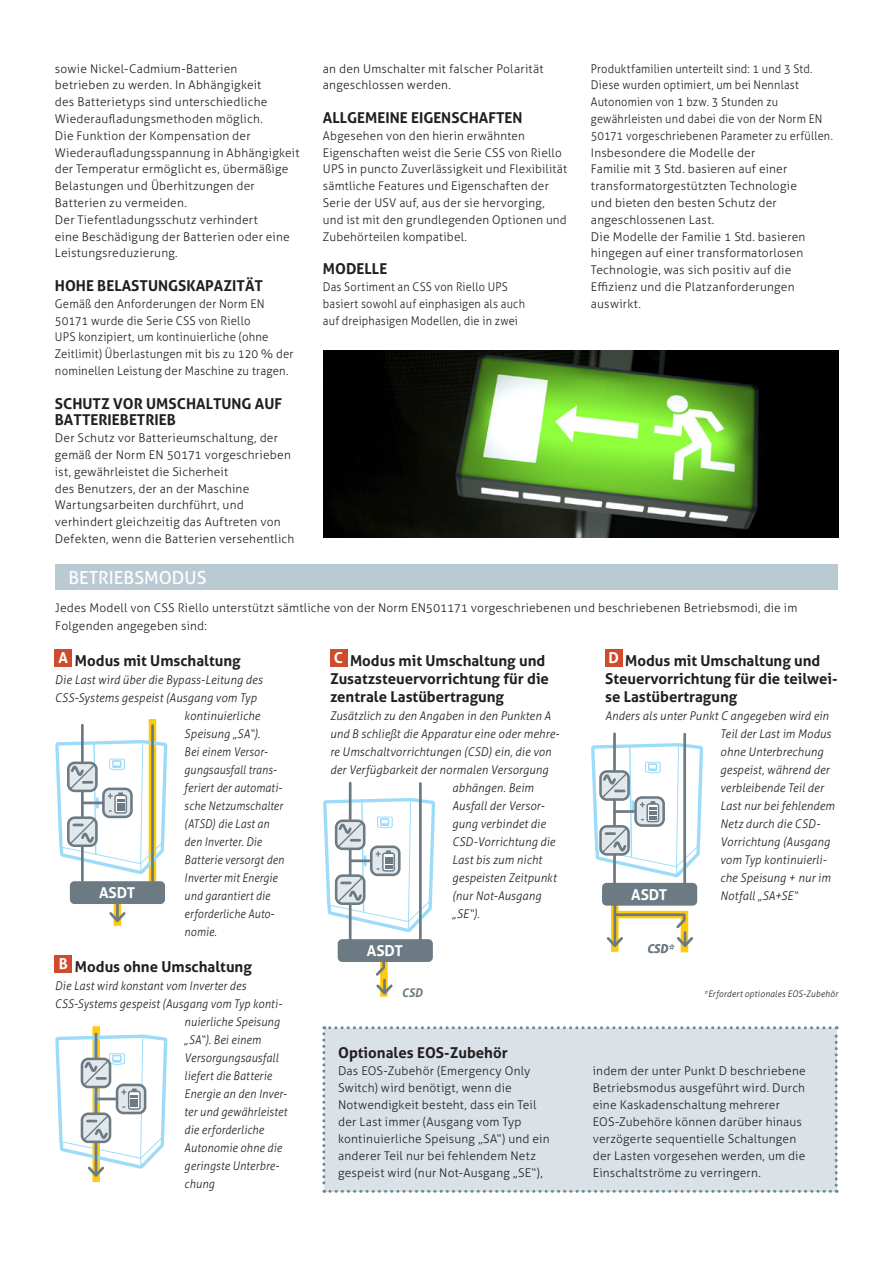
<style>
.page{position:relative;width:893px;height:1263px;background:#fff}
.page>*{position:absolute;margin:0;border:0;box-sizing:border-box;transform-origin:0 0}
.t1{font:18px "Aller";color:#fff}
.t2{font:700 15px/18px "Aller";color:#231f20}
.t3{font:700 15px "Aller";color:#fff}
.t4{font:300 12px/16.8px "Aller";letter-spacing:.015em;color:#231f20}
.t5{font:italic 300 12px/18px "Aller";letter-spacing:.015em;color:#231f20;scale:.95 1}
.t6{font:300 12px/16.8px "Aller";letter-spacing:.015em;color:#231f20;scale:.92 1}
.t7{font:italic 300 12px "Aller";letter-spacing:.015em;color:#231f20;scale:.92 1}
.t8{font:italic 300 12px "Aller";letter-spacing:.015em;color:#231f20;scale:.9 1}
.t9{font:300 12px/16.8px "Aller";letter-spacing:.015em;color:#231f20;scale:.95 1}
.t10{font:italic 700 12px "Aller";letter-spacing:.025em;color:#6b7a83;scale:.95 1}
.t11{font:italic 300 9px "Aller";letter-spacing:.025em;color:#231f20;scale:.95 1}
</style>
<div class="page">
<img style="left:323px;top:351px;width:515px;height:187px">
<div style="left:92px;top:1026px;width:8px;height:156px;background:#feca0a"></div>
<svg style="left:55px;top:1034px;width:112px;height:145px"></svg>
<svg style="left:55px;top:719px;width:112px;height:207px"></svg>
<div style="left:70px;top:881px;width:95px;height:23px;background:#6b7a83;border-radius:5px"></div>
<hr style="left:613px;top:734px;width:3px;height:153px;background:#6b7a83">
<hr style="left:683px;top:734px;width:3px;height:153px;background:#6b7a83">
<svg style="left:591px;top:743px;width:112px;height:134px"></svg>
<svg style="left:606px;top:906px;width:88px;height:47px"></svg>
<div style="left:602px;top:883px;width:95px;height:23px;background:#6b7a83;border-radius:5px"></div>
<hr style="left:349px;top:783px;width:3px;height:156px;background:#6b7a83">
<hr style="left:419px;top:783px;width:3px;height:156px;background:#6b7a83">
<svg style="left:323px;top:798px;width:112px;height:134px"></svg>
<div style="left:338px;top:939px;width:95px;height:23px;background:#6b7a83;border-radius:5px"></div>
<svg style="left:376px;top:962px;width:17px;height:35px"></svg>
<div style="left:322px;top:1026px;width:516px;height:167px;background:#dae2e7"></div>
<div style="left:55px;top:649px;width:17px;height:17px;background:#ce4b2c"></div>
<div style="left:55px;top:955px;width:17px;height:17px;background:#ce4b2c"></div>
<div style="left:330px;top:649px;width:17px;height:17px;background:#ce4b2c"></div>
<div style="left:605px;top:649px;width:17px;height:17px;background:#ce4b2c"></div>
<div style="left:56px;top:565px;width:782px;height:25px;background:#bacad2"></div>
<p class="t4" style="left:55px;top:60px;width:246px">sowie Nickel-Cadmium-Batterien<br>betrieben zu werden. In Abhängigkeit<br>des Batterietyps sind unterschiedliche Wiederaufladungsmethoden möglich.<br>Die Funktion der Kompensation der Wiederaufladungsspannung in Abhängigkeit der Temperatur ermöglicht es, übermäßige Belastungen und Überhitzungen der Batterien zu vermeiden.<br>Der Tiefentladungsschutz verhindert<br>eine Beschädigung der Batterien oder eine Leistungsreduzierung.</p>
<p class="t2" style="left:55px;top:277px;width:210px">HOHE BELASTUNGSKAPAZITÄT</p>
<p class="t9" style="left:55px;top:295px;width:253px">Gemäß den Anforderungen der Norm EN 50171 wurde die Serie CSS von Riello<br>UPS konzipiert, um kontinuierliche (ohne Zeitlimit) Überlastungen mit bis zu 120 % der nominellen Leistung der Maschine zu tragen.</p>
<p class="t2" style="left:55px;top:395px;width:229px;line-height:16.8px">SCHUTZ VOR UMSCHALTUNG AUF<br>BATTERIEBETRIEB</p>
<p class="t4" style="left:55px;top:430px;width:241px">Der Schutz vor Batterieumschaltung, der gemäß der Norm EN 50171 vorgeschrieben ist, gewährleistet die Sicherheit<br>des Benutzers, der an der Maschine Wartungsarbeiten durchführt, und verhindert gleichzeitig das Auftreten von Defekten, wenn die Batterien versehentlich</p>
<p class="t4" style="left:323px;top:60px;width:222px">an den Umschalter mit falscher Polarität angeschlossen werden.</p>
<p class="t2" style="left:323px;top:109px;width:201px">ALLGEMEINE EIGENSCHAFTEN</p>
<p class="t4" style="left:323px;top:127px;width:246px">Abgesehen von den hierin erwähnten Eigenschaften weist die Serie CSS von Riello UPS in puncto Zuverlässigkeit und Flexibilität sämtliche Features und Eigenschaften der Serie der USV auf, aus der sie hervorging, und ist mit den grundlegenden Optionen und Zubehörteilen kompatibel.</p>
<p class="t2" style="left:323px;top:260px;width:66px">MODELLE</p>
<p class="t6" style="left:323px;top:278px;width:221px">Das Sortiment an CSS von Riello UPS basiert sowohl auf einphasigen als auch auf dreiphasigen Modellen, die in zwei</p>
<p class="t6" style="left:591px;top:60px;width:265px">Produktfamilien unterteilt sind: 1 und 3 Std.<br>Diese wurden optimiert, um bei Nennlast Autonomien von 1 bzw. 3 Stunden zu gewährleisten und dabei die von der Norm EN 50171 vorgeschriebenen Parameter zu erfüllen.<br>Insbesondere die Modelle der<br>Familie mit 3 Std. basieren auf einer transformatorgestützten Technologie<br>und bieten den besten Schutz der angeschlossenen Last.<br>Die Modelle der Familie 1 Std. basieren hingegen auf einer transformatorlosen Technologie, was sich positiv auf die Effizienz und die Platzanforderungen auswirkt.</p>
<h1 class="t1" style="left:68px;top:567px;width:140px">BETRIEBSMODUS</h1>
<p class="t4" style="left:55px;top:599px;width:744px;line-height:18px">Jedes Modell von CSS Riello unterstützt sämtliche von der Norm EN501171 vorgeschriebenen und beschriebenen Betriebsmodi, die im<br>Folgenden angegeben sind:</p>
<p class="t2" style="left:330px;top:652px;width:221px"><sup>C</sup> Modus mit Umschaltung und<br>Zusatzsteuervorrichtung für die zentrale Lastübertragung</p>
<p class="t5" style="left:330px;top:707px;width:234px">Zusätzlich zu den Angaben in den Punkten A</p>
<p class="t5" style="left:330px;top:725px;width:243px">und B schließt die Apparatur eine oder mehre-</p>
<p class="t5" style="left:330px;top:743px;width:235px">re Umschaltvorrichtungen (CSD) ein, die von</p>
<p class="t5" style="left:330px;top:761px;width:231px">der Verfügbarkeit der normalen Versorgung</p>
<p class="t5" style="left:452px;top:779px;width:87px">abhängen. Beim</p>
<p class="t5" style="left:452px;top:797px;width:99px">Ausfall der Versor-</p>
<p class="t5" style="left:452px;top:815px;width:100px">gung verbindet die</p>
<p class="t5" style="left:452px;top:833px;width:110px">CSD-Vorrichtung die</p>
<p class="t5" style="left:452px;top:851px;width:96px">Last bis zum nicht</p>
<p class="t5" style="left:452px;top:869px;width:111px">gespeisten Zeitpunkt</p>
<p class="t5" style="left:452px;top:887px;width:95px">(nur Not-Ausgang</p>
<p class="t5" style="left:452px;top:905px;width:30px">„SE“).</p>
<p class="t2" style="left:605px;top:652px;width:234px"><sup>D</sup> Modus mit Umschaltung und<br>Steuervorrichtung für die teilwei&shy;se Lastübertragung</p>
<p class="t5" style="left:720px;top:707px;width:122px;text-indent:-115px">Anders als unter Punkt C angegeben wird ein<br>Teil der Last im Modus ohne Unterbrechung gespeist, während der verbleibende Teil der<br>Last nur bei fehlendem<br>Netz durch die CSD-<br>Vorrichtung (Ausgang vom Typ kontinuierli&shy;che Speisung + nur im<br>Notfall „SA+SE“</p>
<p class="t2" style="left:59px;top:652px;width:184px"><sup>A</sup> Modus mit Umschaltung</p>
<p class="t5" style="left:55px;top:671px;width:220px">Die Last wird über die Bypass-Leitung des</p>
<p class="t5" style="left:55px;top:689px;width:214px">CSS-Systems gespeist (Ausgang vom Typ</p>
<p class="t5" style="left:184px;top:707px;width:81px">kontinuierliche</p>
<p class="t5" style="left:184px;top:725px;width:81px">Speisung „SA“).</p>
<p class="t8" style="left:184px;top:745px;width:94px">Bei einem Versor-</p>
<p class="t8" style="left:184px;top:763px;width:104px">gungsausfall trans-</p>
<p class="t8" style="left:184px;top:781px;width:110px">feriert der automati-</p>
<p class="t8" style="left:184px;top:799px;width:111px">sche Netzumschalter</p>
<p class="t8" style="left:184px;top:817px;width:96px">(ATSD) die Last an</p>
<p class="t8" style="left:184px;top:835px;width:88px">den Inverter. Die</p>
<p class="t8" style="left:184px;top:853px;width:112px">Batterie versorgt den</p>
<p class="t8" style="left:184px;top:871px;width:105px">Inverter mit Energie</p>
<p class="t8" style="left:184px;top:889px;width:97px">und garantiert die</p>
<p class="t8" style="left:184px;top:907px;width:102px">erforderliche Auto-</p>
<p class="t8" style="left:184px;top:925px;width:37px">nomie.</p>
<p class="t2" style="left:59px;top:958px;width:194px"><sup>B</sup> Modus ohne Umschaltung</p>
<p class="t7" style="left:55px;top:979px;width:209px">Die Last wird konstant vom Inverter des</p>
<p class="t7" style="left:55px;top:997px;width:248px">CSS-Systems gespeist (Ausgang vom Typ konti-</p>
<p class="t7" style="left:184px;top:1015px;width:105px">nuierliche Speisung</p>
<p class="t7" style="left:184px;top:1033px;width:85px">„SA“). Bei einem</p>
<p class="t7" style="left:184px;top:1051px;width:104px">Versorgungsausfall</p>
<p class="t7" style="left:184px;top:1069px;width:97px">liefert die Batterie</p>
<p class="t7" style="left:184px;top:1087px;width:113px">Energie an den Inver-</p>
<p class="t7" style="left:184px;top:1105px;width:113px">ter und gewährleistet</p>
<p class="t7" style="left:184px;top:1123px;width:88px">die erforderliche</p>
<p class="t7" style="left:184px;top:1141px;width:107px">Autonomie ohne die</p>
<p class="t7" style="left:184px;top:1159px;width:105px">geringste Unterbre-</p>
<p class="t7" style="left:184px;top:1177px;width:34px">chung</p>
<p class="t3" style="left:99px;top:883px;width:38px">ASDT</p>
<p class="t3" style="left:631px;top:885px;width:38px">ASDT</p>
<p class="t10" style="left:647px;top:941px;width:29px">CSD*</p>
<p class="t3" style="left:367px;top:941px;width:38px">ASDT</p>
<p class="t10" style="left:402px;top:985px;width:24px">CSD</p>
<p class="t11" style="left:704px;top:989px;width:143px">*Erfordert optionales EOS-Zubehör</p>
<p class="t2" style="left:338px;top:1044px;width:171px">Optionales EOS-Zubehör</p>
<p class="t4" style="left:338px;top:1063px;width:213px">Das EOS-Zubehör (Emergency Only Switch) wird benötigt, wenn die Notwendigkeit besteht, dass ein Teil der Last immer (Ausgang vom Typ kontinuierliche Speisung „SA“) und ein anderer Teil nur bei fehlendem Netz gespeist wird (nur Not-Ausgang „SE“),</p>
<p class="t4" style="left:593px;top:1063px;width:214px">indem der unter Punkt D beschriebene Betriebsmodus ausgeführt wird. Durch eine Kaskadenschaltung mehrerer EOS-Zubehöre können darüber hinaus verzögerte sequentielle Schaltungen der Lasten vorgesehen werden, um die Einschaltströme zu verringern.</p>
</div>
